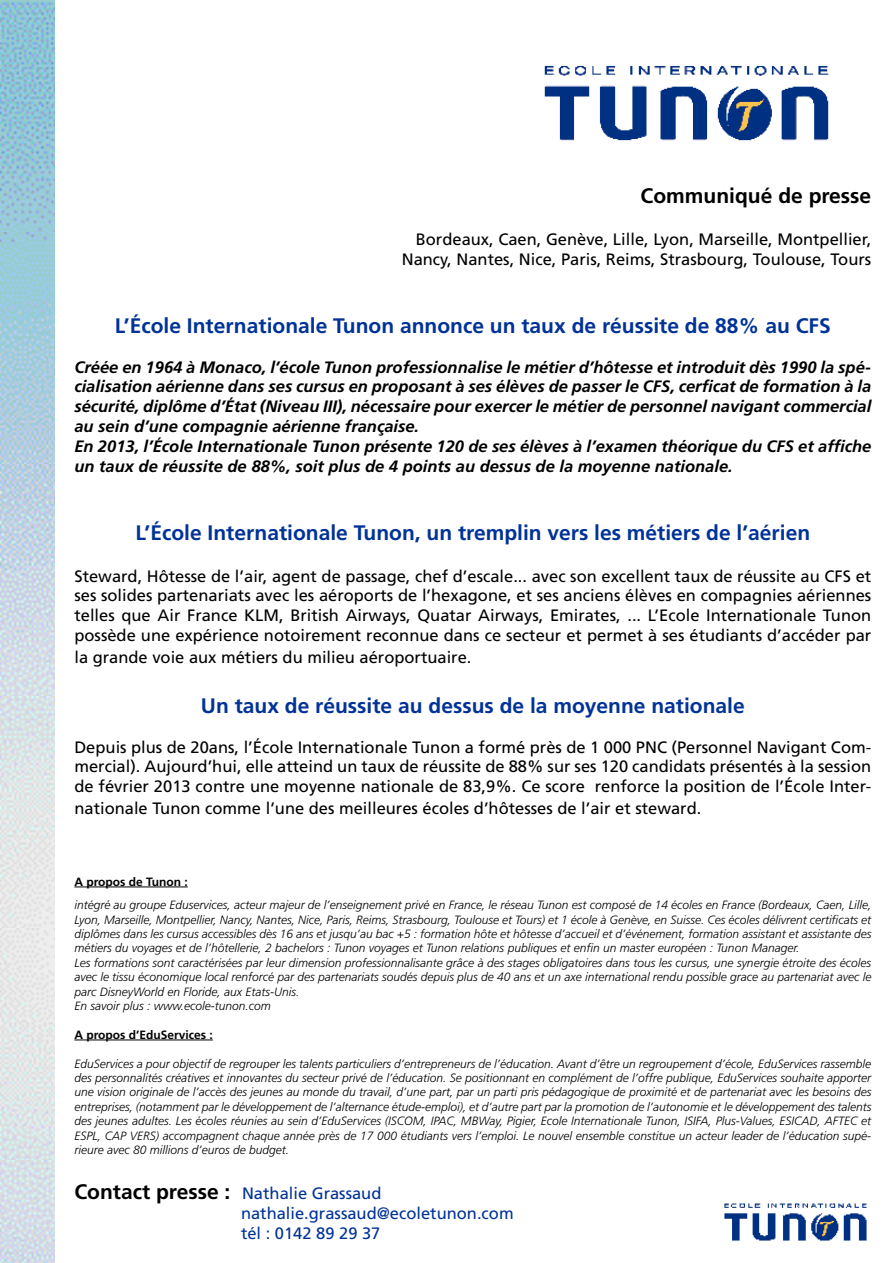
<style>
.page{position:relative;width:893px;height:1263px;background:#fff}
.page>*{position:absolute;margin:0;border:0;box-sizing:border-box;transform-origin:0 0}
.t1{font:700 21px "Frutiger";color:#013298}
.t2{font:700 21px "Frutiger";color:#000}
.t3{font:16.5px/19.8px "Frutiger";color:#000;text-align:justify}
.t4{font:italic 700 16.5px/19.8px "Frutiger";color:#000}
.t5{font:16.5px/19.8px "Frutiger";color:#013298}
.t6{font:italic 300 12px/14.4px "Frutiger";color:#000}
.t7{font:700 12px "Frutiger";color:#000}
.s1{font-weight:700;font-size:21px;color:#000}
</style>
<div class="page">
<img style="left:724px;top:1203px;width:143px;height:38px">
<img style="left:0;top:1px;width:54px;height:1262px">
<img style="left:544px;top:65px;width:285px;height:76px">
<hr style="left:74px;top:887px;width:114px;height:1px;background:#000">
<hr style="left:74px;top:1040px;width:139px;height:1px;background:#000">
<h1 class="t2" style="left:641px;top:184px;width:232px">Communiqué de presse</h1>
<h2 class="t3" style="left:402px;top:229px;width:471px;text-align:right">Bordeaux, Caen, Genève, Lille, Lyon, Marseille, Montpellier,<br>Nancy, Nantes, Nice, Paris, Reims, Strasbourg, Toulouse, Tours</h2>
<h1 class="t1" style="left:115px;top:313px;width:717px">L’École Internationale Tunon annonce un taux de réussite de 88% au CFS</h1>
<p class="t4" style="left:74px;top:357px;width:798px">Créée en 1964 à Monaco, l’école Tunon professionnalise le métier d’hôtesse et introduit dès 1990 la spé&shy;cialisation aérienne dans ses cursus en proposant à ses élèves de passer le CFS, cerficat de formation à la sécurité, diplôme d’État (Niveau III), nécessaire pour exercer le métier de personnel navigant commercial au sein d’une compagnie aérienne française.<br>En 2013, l’École Internationale Tunon présente 120 de ses élèves à l’examen théorique du CFS et affiche un taux de réussite de 88%, soit plus de 4 points au dessus de la moyenne nationale.</p>
<h1 class="t1" style="left:136px;top:520px;width:676px">L’École Internationale Tunon, un tremplin vers les métiers de l’aérien</h1>
<p class="t3" style="left:74px;top:566px;width:798px">Steward, Hôtesse de l’air, agent de passage, chef d’escale... avec son excellent taux de réussite au CFS et ses solides partenariats avec les aéroports de l’hexagone, et ses anciens élèves en compagnies aériennes telles que Air France KLM, British Airways, Quatar Airways, Emirates, ... L’Ecole Internationale Tunon possède une expérience notoirement reconnue dans ce secteur et permet à ses étudiants d’accéder par</p>
<h2 class="t3" style="left:74px;top:647px;width:399px">la grande voie aux métiers du milieu aéroportuaire.</h2>
<h1 class="t1" style="left:201px;top:693px;width:545px">Un taux de réussite au dessus de la moyenne nationale</h1>
<p class="t3" style="left:74px;top:737px;width:798px">Depuis plus de 20ans, l’École Internationale Tunon a formé près de 1 000 PNC (Personnel Navigant Com&shy;mercial). Aujourd’hui, elle atteind un taux de réussite de 88% sur ses 120 candidats présentés à la session de février 2013 contre une moyenne nationale de 83,9%. Ce score renforce la position de l’École Inter-</p>
<h2 class="t3" style="left:74px;top:798px;width:628px">nationale Tunon comme l’une des meilleures écoles d’hôtesses de l’air et steward.</h2>
<p class="t7" style="left:74px;top:874px;width:115px">A propos de Tunon :</p>
<p class="t6" style="left:74px;top:898px;width:798px">intégré au groupe Eduservices, acteur majeur de l’enseignement privé en France, le réseau Tunon est composé de 14 écoles en France (Bordeaux, Caen, Lille, Lyon, Marseille, Montpellier, Nancy, Nantes, Nice, Paris, Reims, Strasbourg, Toulouse et Tours) et 1 école à Genève, en Suisse. Ces écoles délivrent certificats et diplômes dans les cursus accessibles dès 16 ans et jusqu’au bac +5 : formation hôte et hôtesse d’accueil et d’événement, formation assistant et assistante des métiers du voyages et de l’hôtellerie, 2 bachelors : Tunon voyages et Tunon relations publiques et enfin un master européen : Tunon Manager.<br>Les formations sont caractérisées par leur dimension professionnalisante grâce à des stages obligatoires dans tous les cursus, une synergie étroite des écoles avec le tissu économique local renforcé par des partenariats soudés depuis plus de 40 ans et un axe international rendu possible grace au partenariat avec le parc DisneyWorld en Floride, aux Etats-Unis.<br>En savoir plus : www.ecole-tunon.com</p>
<p class="t7" style="left:74px;top:1027px;width:140px">A propos d’EduServices :</p>
<p class="t6" style="left:74px;top:1056px;width:798px;text-align:justify">EduServices a pour objectif de regrouper les talents particuliers d’entrepreneurs de l’éducation. Avant d’être un regroupement d’école, EduServices rassemble des personnalités créatives et innovantes du secteur privé de l’éducation. Se positionnant en complément de l’offre publique, EduServices souhaite apporter une vision originale de l’accès des jeunes au monde du travail, d’une part, par un parti pris pédagogique de proximité et de partenariat avec les besoins des entreprises, (notamment par le développement de l’alternance étude-emploi), et d’autre part par la promotion de l’autonomie et le développement des talents des jeunes adultes. Les écoles réunies au sein d’EduServices (ISCOM, IPAC, MBWay, Pigier, Ecole Internationale Tunon, ISIFA, Plus-Values, ESICAD, AFTEC et ESPL, CAP VERS) accompagnent chaque année près de 17 000 étudiants vers l’emploi. Le nouvel ensemble constitue un acteur leader de l’éducation supé&shy;rieure avec 80 millions d’euros de budget.</p>
<h2 class="t5" style="left:241px;top:1183px;width:274px;text-indent:-167px"><span class="s1">Contact presse :</span> Nathalie Grassaud nathalie.grassaud@ecoletunon.com tél : 0142 89 29 37</h2>
</div>
